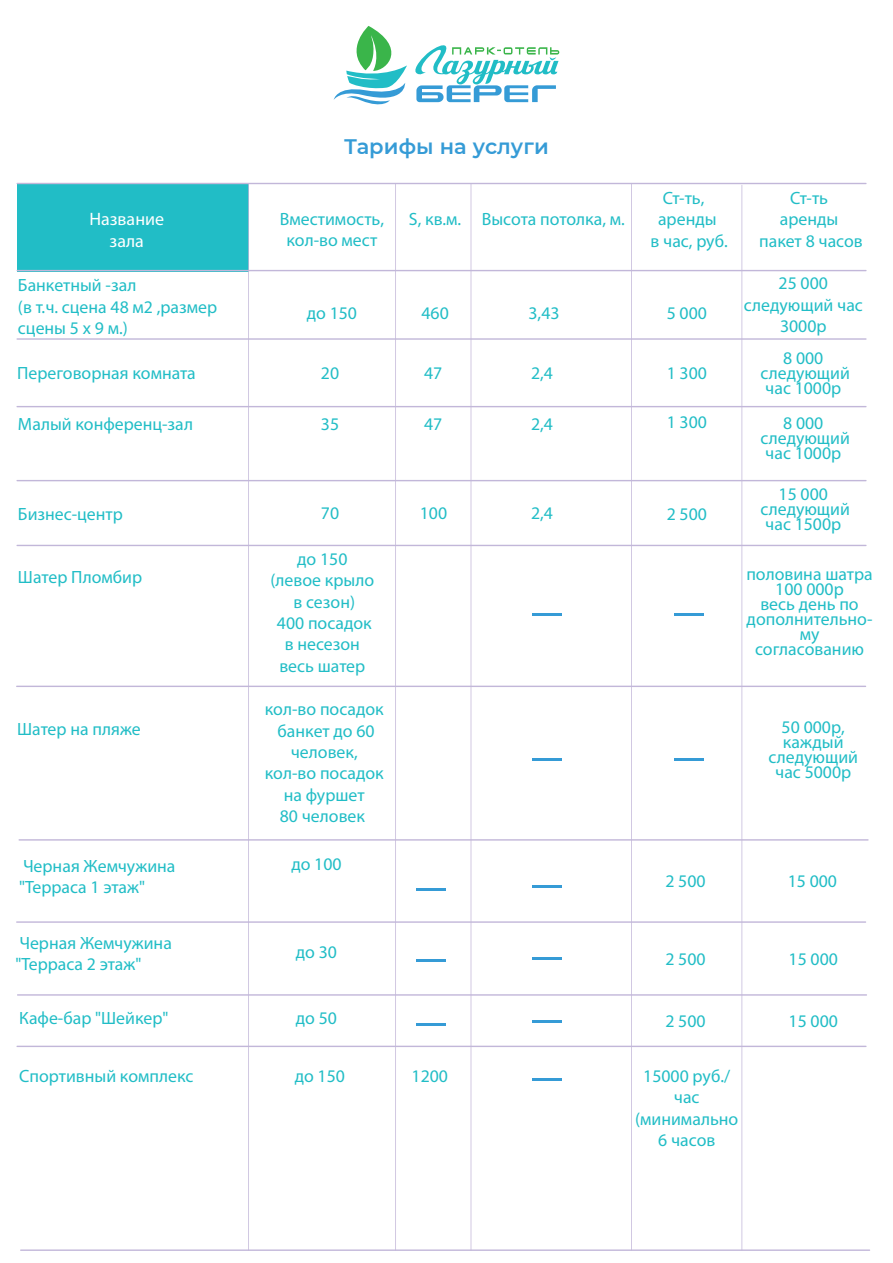
<style>
.page{position:relative;width:893px;height:1263px;background:#fff}
.page>*{position:absolute;margin:0;border:0;box-sizing:border-box;transform-origin:0 0}
.t1{font:58.65px/63.4px "Myriad Pro";color:#359bd6}
.t2{font:600 21px "Montserrat";letter-spacing:.005em;color:#359bd6}
.t3{font:18px "Myriad Pro";color:#fff}
.t4{font:17.85px/21.3px "Myriad Pro";color:#21bdc6;text-align:center}
</style>
<div class="page">
<svg style="left:334px;top:26px;width:73px;height:79px"></svg>
<svg style="left:415px;top:45px;width:144px;height:57px"></svg>
<div style="left:17px;top:184px;width:232px;height:87px;background:#21bdc6"></div>
<hr style="left:17px;top:183px;width:850px;height:1px;background:#c2b7d9">
<hr style="left:17px;top:270px;width:850px;height:1px;background:#c2b7d9">
<hr style="left:16px;top:545px;width:851px;height:1px;background:#c2b7d9">
<hr style="left:16px;top:686px;width:850px;height:1px;background:#c2b7d9">
<hr style="left:19px;top:839px;width:850px;height:2px;background:#c2b7d9">
<hr style="left:16px;top:921px;width:850px;height:2px;background:#c2b7d9">
<hr style="left:17px;top:994px;width:850px;height:2px;background:#c2b7d9">
<hr style="left:16px;top:1046px;width:851px;height:1px;background:#c2b7d9">
<hr style="left:20px;top:1249px;width:850px;height:2px;background:#c2b7d9">
<hr style="left:16px;top:338px;width:851px;height:2px;background:#c2b7d9">
<hr style="left:16px;top:480px;width:851px;height:1px;background:#c2b7d9">
<hr style="left:16px;top:406px;width:851px;height:1px;background:#c2b7d9">
<hr style="left:248px;top:184px;width:1px;height:1066px;background:#c2b7d9">
<hr style="left:395px;top:184px;width:1px;height:1066px;background:#c2b7d9">
<hr style="left:471px;top:183px;width:1px;height:1067px;background:#c2b7d9">
<hr style="left:631px;top:183px;width:1px;height:1067px;background:#c2b7d9">
<hr style="left:741px;top:185px;width:1px;height:1065px;background:#c2b7d9">
<p class="t2" style="left:344px;top:131px;width:206px">Тарифы на услуги</p>
<p class="t4" style="left:280px;top:208px;width:106px">Вместимость, кол-во мест</p>
<p class="t4" style="left:482px;top:208px;width:145px">Высота потолка, м.</p>
<p class="t3" style="left:89px;top:208px;width:76px">Название</p>
<p class="t4" style="left:409px;top:208px;width:54px">S, кв.м.</p>
<p class="t3" style="left:110px;top:230px;width:36px">зала</p>
<p class="t4" style="left:663px;top:187px;width:43px">Ст-ть,</p>
<p class="t4" style="left:658px;top:208px;width:60px">аренды</p>
<p class="t4" style="left:651px;top:230px;width:79px">в час, руб.</p>
<p class="t4" style="left:18px;top:274px;width:201px;text-align:left">Банкетный -зал<br>(в т.ч. сцена 48 м2 ,размер сцены 5 х 9 м.)</p>
<p class="t4" style="left:17px;top:362px;width:180px">Переговорная комната</p>
<p class="t4" style="left:18px;top:413px;width:177px">Малый конференц-зал</p>
<p class="t4" style="left:18px;top:503px;width:106px">Бизнес-центр</p>
<p class="t4" style="left:18px;top:566px;width:126px">Шатер Пломбир</p>
<p class="t4" style="left:17px;top:718px;width:125px">Шатер на пляже</p>
<p class="t4" style="left:19px;top:855px;width:158px;text-align:left">Черная Жемчужина "Терраса 1 этаж"</p>
<p class="t4" style="left:16px;top:932px;width:158px;text-align:left">Черная Жемчужина "Терраса 2 этаж"</p>
<p class="t4" style="left:19px;top:1007px;width:151px">Кафе-бар "Шейкер"</p>
<p class="t4" style="left:307px;top:302px;width:52px">до 150</p>
<p class="t4" style="left:421px;top:302px;width:29px">460</p>
<p class="t4" style="left:528px;top:302px;width:33px">3,43</p>
<p class="t4" style="left:667px;top:302px;width:42px">5 000</p>
<p class="t4" style="left:321px;top:362px;width:20px">20</p>
<p class="t4" style="left:321px;top:413px;width:20px">35</p>
<p class="t4" style="left:424px;top:362px;width:20px">47</p>
<p class="t4" style="left:531px;top:362px;width:23px">2,4</p>
<p class="t4" style="left:531px;top:413px;width:23px">2,4</p>
<p class="t4" style="left:424px;top:413px;width:20px">47</p>
<p class="t4" style="left:667px;top:362px;width:42px">1 300</p>
<p class="t4" style="left:667px;top:411px;width:42px">1 300</p>
<p class="t4" style="left:321px;top:502px;width:20px">70</p>
<p class="t4" style="left:271px;top:548px;width:105px">до 150 (левое крыло в сезон)<br>400 посадок в несезон весь шатер</p>
<p class="t4" style="left:265px;top:698px;width:120px">кол-во посадок банкет до 60 человек, кол-во посадок на фуршет<br>80 человек</p>
<p class="t4" style="left:291px;top:853px;width:52px">до 100</p>
<p class="t4" style="left:420px;top:502px;width:29px">100</p>
<p class="t4" style="left:531px;top:502px;width:23px">2,4</p>
<h1 class="t1" style="left:532px;top:556px;width:31px">_</h1>
<h1 class="t1" style="left:532px;top:701px;width:31px">_</h1>
<p class="t4" style="left:667px;top:503px;width:42px">2 500</p>
<h1 class="t1" style="left:674px;top:556px;width:31px">_</h1>
<h1 class="t1" style="left:674px;top:701px;width:31px">_</h1>
<h1 class="t1" style="left:417px;top:831px;width:31px">_</h1>
<h1 class="t1" style="left:532px;top:829px;width:31px">_</h1>
<p class="t4" style="left:665px;top:870px;width:42px">2 500</p>
<p class="t4" style="left:296px;top:941px;width:43px">до 30</p>
<p class="t4" style="left:296px;top:1007px;width:43px">до 50</p>
<h1 class="t1" style="left:417px;top:902px;width:31px">_ _</h1>
<h1 class="t1" style="left:532px;top:900px;width:31px">_ _</h1>
<p class="t4" style="left:665px;top:948px;width:42px">2 500</p>
<p class="t4" style="left:665px;top:1010px;width:42px">2 500</p>
<p class="t4" style="left:759px;top:187px;width:105px">Ст-ть<br>аренды пакет 8 часов</p>
<p class="t4" style="left:744px;top:272px;width:121px">25 000 следующий час<br>3000р</p>
<p class="t4" style="left:760px;top:351px;width:91px;line-height:15px">8 000 следующий час 1000р</p>
<p class="t4" style="left:760px;top:415px;width:91px;line-height:15px">8 000 следующий час 1000р</p>
<p class="t4" style="left:760px;top:487px;width:91px;line-height:15px">15 000 следующий час 1500р</p>
<p class="t4" style="left:746px;top:567px;width:128px;line-height:15px">половина шатра<br>100 000р<br>весь день по дополнительно&shy;му согласованию</p>
<p class="t4" style="left:768px;top:719px;width:91px;line-height:15px">50 000р, каждый следующий час 5000р</p>
<p class="t4" style="left:788px;top:870px;width:51px">15 000</p>
<p class="t4" style="left:788px;top:948px;width:51px">15 000</p>
<p class="t4" style="left:788px;top:1010px;width:51px">15 000</p>
<p class="t4" style="left:19px;top:1065px;width:176px">Спортивный комплекс</p>
<p class="t4" style="left:295px;top:1065px;width:52px">до 150</p>
<p class="t4" style="left:412px;top:1065px;width:38px">1200</p>
<h1 class="t1" style="left:532px;top:1021px;width:31px">_</h1>
<p class="t4" style="left:635px;top:1065px;width:105px">15000 руб./ час (минимально<br>6 часов</p>
</div>
